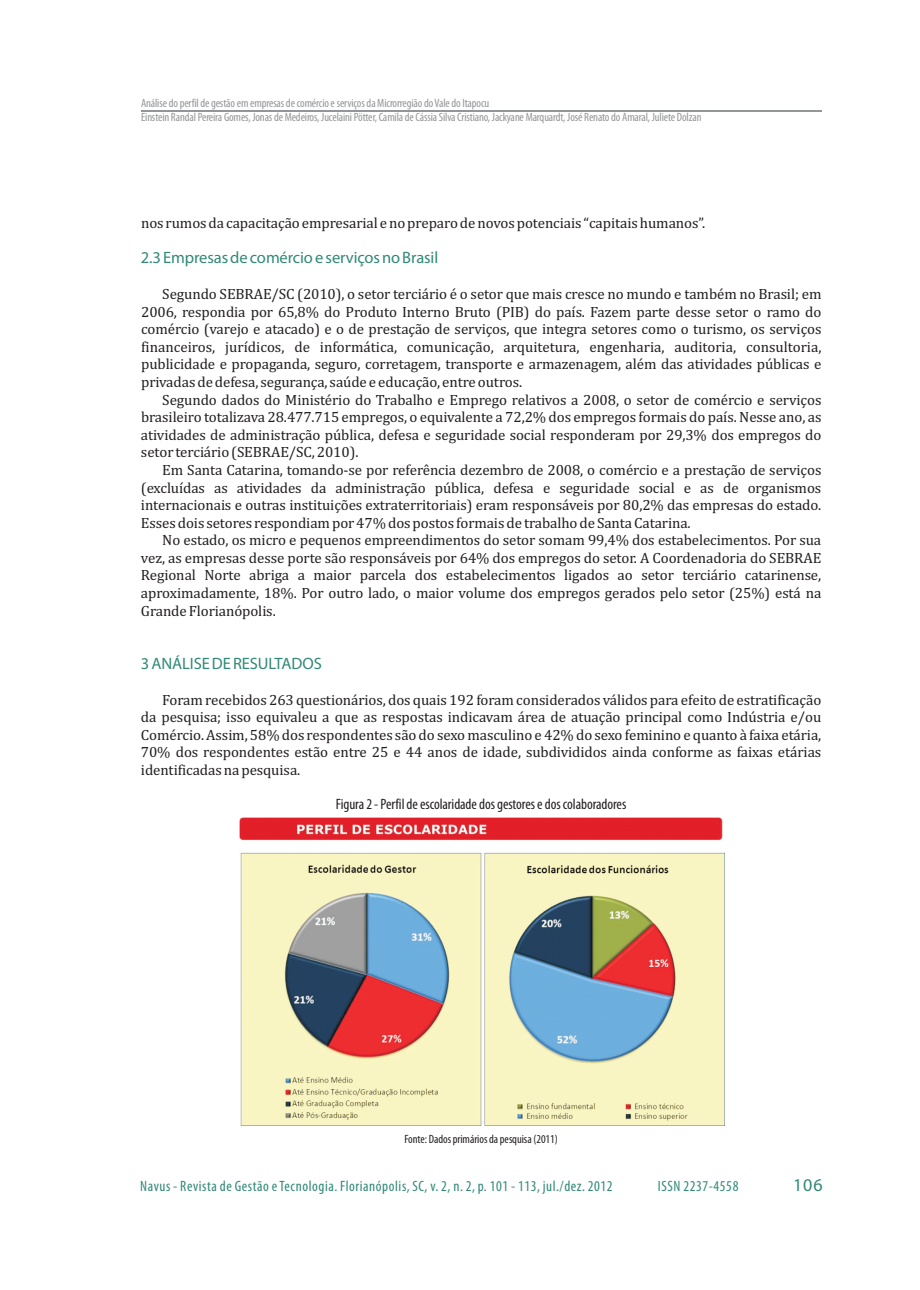
<style>
.page{position:relative;width:920px;height:1290px;background:#fff}
.page>*{position:absolute;margin:0;border:0;box-sizing:border-box;transform-origin:0 0}
.t1{font:18px "Myriad Pro";color:#308976}
.t2{font:16.5px "Myriad Pro";color:#308976}
.t3{font:15px/17.5px "Cambria";color:#231f20;text-align:justify}
.t4{font:condensed 15px "Myriad Pro";letter-spacing:.04em;color:#308976}
.t5{font:condensed 15px "Myriad Pro";color:#231f20}
.t6{font:condensed 12px/14.1px "Myriad Pro";color:#939598}
.t7{font:condensed 12px "Myriad Pro";color:#231f20}
</style>
<div class="page">
<img style="left:239px;top:817px;width:486px;height:308px">
<hr style="left:141px;top:110px;width:680px;height:1px;background:#939598">
<p class="t6" style="left:141px;top:97px;width:562px">Análise do perfil de gestão em empresas de comércio e serviços da Microrregião do Vale do Itapocu<br>Einstein Randal Pereira Gomes, Jonas de Medeiros, Jucelaini Pötter, Camila de Cássia Silva Cristiano, Jackyane Marquardt, José Renato do Amaral, Juliete Dolzan</p>
<p class="t3" style="left:141px;top:215px;width:566px">nos rumos da capacitação empresarial e no preparo de novos potenciais “capitais humanos”.</p>
<p class="t2" style="left:141px;top:251px;width:299px">2.3 Empresas de comércio e serviços no Brasil</p>
<p class="t3" style="left:141px;top:286px;width:682px;text-indent:21px">Segundo SEBRAE/SC (2010), o setor terciário é o setor que mais cresce no mundo e também no Brasil; em 2006, respondia por 65,8% do Produto Interno Bruto (PIB) do país. Fazem parte desse setor o ramo do comércio (varejo e atacado) e o de prestação de serviços, que integra setores como o turismo, os serviços financeiros, jurídicos, de informática, comunicação, arquitetura, engenharia, auditoria, consultoria, publicidade e propaganda, seguro, corretagem, transporte e armazenagem, além das atividades públicas e privadas de defesa, segurança, saúde e educação, entre outros.</p>
<p class="t3" style="left:141px;top:392px;width:682px;text-indent:21px">Segundo dados do Ministério do Trabalho e Emprego relativos a 2008, o setor de comércio e serviços brasileiro totalizava 28.477.715 empregos, o equivalente a 72,2% dos empregos formais do país. Nesse ano, as atividades de administração pública, defesa e seguridade social responderam por 29,3% dos empregos do setor terciário (SEBRAE/SC, 2010).</p>
<p class="t3" style="left:141px;top:462px;width:682px;text-indent:21px">Em Santa Catarina, tomando-se por referência dezembro de 2008, o comércio e a prestação de serviços (excluídas as atividades da administração pública, defesa e seguridade social e as de organismos internacionais e outras instituições extraterritoriais) eram responsáveis por 80,2% das empresas do estado.<br>Esses dois setores respondiam por 47% dos postos formais de trabalho de Santa Catarina.</p>
<p class="t3" style="left:141px;top:532px;width:682px;text-indent:21px">No estado, os micro e pequenos empreendimentos do setor somam 99,4% dos estabelecimentos. Por sua vez, as empresas desse porte são responsáveis por 64% dos empregos do setor. A Coordenadoria do SEBRAE Regional Norte abriga a maior parcela dos estabelecimentos ligados ao setor terciário catarinense, aproximadamente, 18%. Por outro lado, o maior volume dos empregos gerados pelo setor (25%) está na Grande Florianópolis.</p>
<p class="t2" style="left:141px;top:656px;width:183px">3 ANÁLISE DE RESULTADOS</p>
<p class="t3" style="left:141px;top:692px;width:682px;text-indent:21px">Foram recebidos 263 questionários, dos quais 192 foram considerados válidos para efeito de estratificação da pesquisa; isso equivaleu a que as respostas indicavam área de atuação principal como Indústria e/ou Comércio. Assim, 58% dos respondentes são do sexo masculino e 42% do sexo feminino e quanto à faixa etária, 70% dos respondentes estão entre 25 e 44 anos de idade, subdivididos ainda conforme as faixas etárias identificadas na pesquisa.</p>
<p class="t5" style="left:336px;top:798px;width:292px">Figura 2 - Perfil de escolaridade dos gestores e dos colaboradores</p>
<p class="t7" style="left:404px;top:1134px;width:155px">Fonte: Dados primários da pesquisa (2011)</p>
<p class="t4" style="left:140px;top:1180px;width:474px">Navus - Revista de Gestão e Tecnologia. Florianópolis, SC, v. 2, n. 2, p. 101 - 113, jul./dez. 2012</p>
<p class="t4" style="left:658px;top:1180px;width:82px">ISSN 2237-4558</p>
<p class="t1" style="left:793px;top:1178px;width:31px">106</p>
</div>
